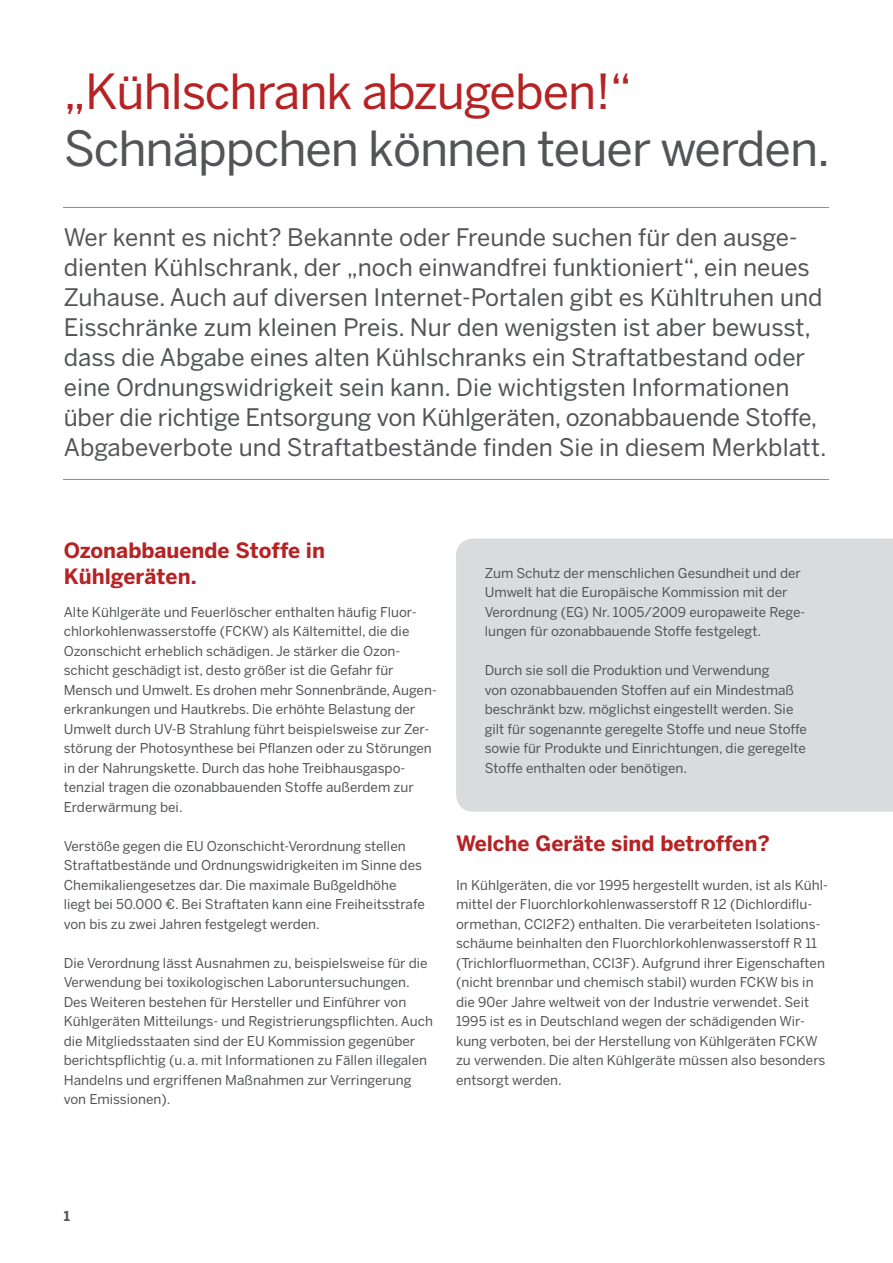
<style>
.page{position:relative;width:893px;height:1263px;background:#fff}
.page>*{position:absolute;margin:0;border:0;box-sizing:border-box;transform-origin:0 0}
.t1{font:48px/57px "Benton Sans";letter-spacing:-.02em;color:#525457}
.t2{font:24px/30px "Benton Sans";color:#525457}
.t3{font:700 21px/26.2px "Benton Sans";color:#b52324}
.t4{font:13.5px/19.5px "Benton Sans";color:#525457}
.t5{font:700 13.5px "Benton Sans";color:#525457}
.s1{color:#b52324}
</style>
<div class="page">
<div style="left:456px;top:539px;width:437px;height:273px;background:#dadbdd"></div>
<hr style="left:64px;top:207px;width:765px;height:1px;background:#8c8f93">
<hr style="left:64px;top:479px;width:765px;height:1px;background:#8c8f93">
<h2 class="t1" style="left:64px;top:67px;width:768px"><span class="s1">„Kühlschrank abzugeben!“<br></span>Schnäppchen können teuer werden.</h2>
<p class="t2" style="left:64px;top:225px;width:764px">Wer kennt es nicht? Bekannte oder Freunde suchen für den ausge&shy;dienten Kühlschrank, der „noch einwandfrei funktioniert“, ein neues Zuhause. Auch auf diversen Internet-Portalen gibt es Kühltruhen und Eisschränke zum kleinen Preis. Nur den wenigsten ist aber bewusst, dass die Abgabe eines alten Kühlschranks ein Straftatbestand oder eine Ordnungswidrigkeit sein kann. Die wichtigsten Informationen über die richtige Entsorgung von Kühlgeräten, ozon ab bauende Stoffe, Abgabeverbote und Straftatbestände finden Sie in diesem Merkblatt.</p>
<h3 class="t3" style="left:64px;top:539px;width:263px">Ozonabbauende Stoffe in<br>Kühlgeräten.</h3>
<p class="t4" style="left:64px;top:623px;width:347px">chlorkohlenwasserstoffe (FCKW) als Kältemittel, die die</p>
<p class="t4" style="left:64px;top:662px;width:331px">schicht geschädigt ist, desto größer ist die Gefahr für</p>
<p class="t4" style="left:64px;top:701px;width:353px">erkrankungen und Hautkrebs. Die erhöhte Belastung der</p>
<p class="t4" style="left:64px;top:740px;width:370px">störung der Photosynthese bei Pflanzen oder zu Störungen</p>
<p class="t4" style="left:64px;top:779px;width:352px">tenzial tragen die ozonabbauenden Stoffe außerdem zur<br>Erderwärmung bei.</p>
<p class="t4" style="left:64px;top:837px;width:363px">Verstöße gegen die EU Ozonschicht-Verordnung stellen Straftatbestände und Ordnungswidrigkeiten im Sinne des Chemikaliengesetzes dar. Die maximale Bußgeldhöhe liegt bei 50.000 €. Bei Straftaten kann eine Freiheitsstrafe von bis zu zwei Jahren festgelegt werden.</p>
<p class="t4" style="left:64px;top:954px;width:371px">Die Verordnung lässt Ausnahmen zu, beispielsweise für die Verwendung bei toxikologischen Laboruntersuchungen.<br>Des Weiteren bestehen für Hersteller und Einführer von Kühlgeräten Mitteilungs- und Registrierungspflichten. Auch die Mitgliedsstaaten sind der EU Kommission gegenüber berichtspflichtig (u. a. mit Informationen zu Fällen illegalen Handelns und ergriffenen Maßnahmen zur Verringerung von Emissionen).</p>
<p class="t4" style="left:64px;top:603px;width:354px">Alte Kühlgeräte und Feuerlöscher enthalten häufig Fluor-</p>
<p class="t4" style="left:64px;top:642px;width:338px">Ozonschicht erheblich schädigen. Je stärker die Ozon-</p>
<p class="t4" style="left:64px;top:681px;width:375px">Mensch und Umwelt. Es drohen mehr Sonnenbrände, Augen-</p>
<p class="t4" style="left:64px;top:720px;width:367px">Umwelt durch UV-B Strahlung führt beispielsweise zur Zer-</p>
<p class="t4" style="left:64px;top:759px;width:343px">in der Nahrungskette. Durch das hohe Treibhausgaspo-</p>
<p class="t4" style="left:485px;top:564px;width:322px">Zum Schutz der menschlichen Gesundheit und der Umwelt hat die Europäische Kommission mit der Verordnung (EG) Nr. 1005/2009 europaweite Rege&shy;lungen für ozonabbauende Stoffe festgelegt.</p>
<p class="t4" style="left:485px;top:662px;width:324px">Durch sie soll die Produktion und Verwendung<br>von ozon abbauenden Stoffen auf ein Mindestmaß beschränkt bzw. möglichst eingestellt werden. Sie gilt für sogenannte geregelte Stoffe und neue Stoffe sowie für Produkte und Einrichtungen, die geregelte Stoffe enthalten oder benötigen.</p>
<h3 class="t3" style="left:456px;top:832px;width:315px">Welche Geräte sind betroffen?</h3>
<p class="t4" style="left:456px;top:876px;width:373px">In Kühlgeräten, die vor 1995 hergestellt wurden, ist als Kühl&shy;mittel der Fluorchlorkohlenwasserstoff R 12 (Dichlordiflu&shy;ormethan, CCl2F2) enthalten. Die verarbeiteten Isolations&shy;schäume beinhalten den Fluorchlorkohlenwasserstoff R 11 (Trichlorfluormethan, CCl3F). Aufgrund ihrer Eigenschaften (nicht brennbar und chemisch stabil) wurden FCKW bis in die 90er Jahre weltweit von der Industrie verwendet. Seit 1995 ist es in Deutschland wegen der schädigenden Wir&shy;kung verboten, bei der Herstellung von Kühlgeräten FCKW zu verwenden. Die alten Kühlgeräte müssen also besonders entsorgt werden.</p>
<p class="t5" style="left:64px;top:1211px;width:8px">1</p>
</div>
